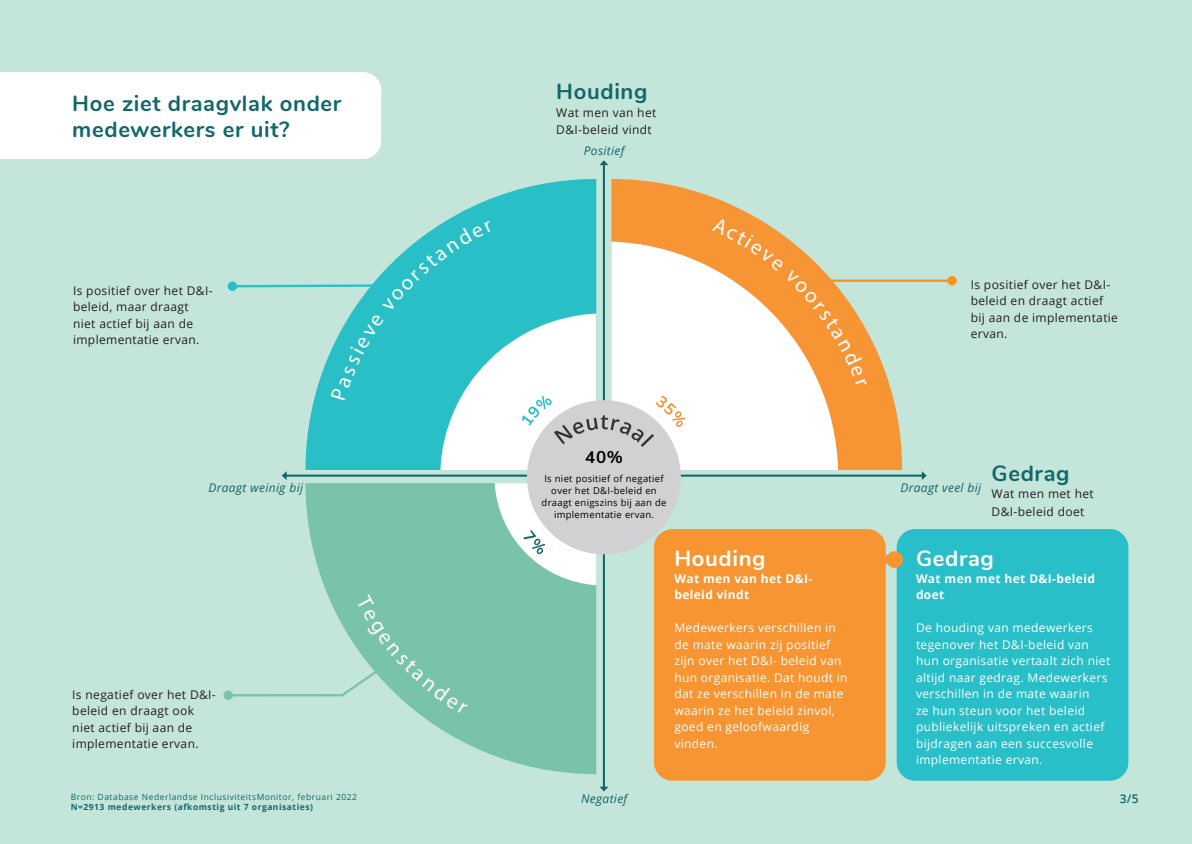
<style>
.page{position:relative;width:1192px;height:844px;background:#fff}
.page>*{position:absolute;margin:0;border:0;box-sizing:border-box;transform-origin:0 0}
.t1{font:700 22px/26px "Nunito";letter-spacing:.03em;color:#12676a}
.t2{font:700 22px "Nunito";letter-spacing:.03em;color:#fff}
.t3{font:700 17px "Nunito";color:#000}
.t4{font:12px/16.5px "Open Sans";letter-spacing:.03em;color:#fff}
.t5{font:12px/16.5px "Open Sans";letter-spacing:.03em;color:#231f20}
.t6{font:700 12px/16.5px "Open Sans";letter-spacing:.03em;color:#fff}
.t7{font:italic 12px "Open Sans";letter-spacing:.03em;color:#12676a}
.t8{font:600 12px "Open Sans";color:#0e696b}
.t9{font:9.5px/12px "Open Sans";letter-spacing:.03em;color:#000;text-align:center}
.t10{font:8.5px "Open Sans";letter-spacing:.06em;color:#0e696b}
.t11{font:700 8.5px "Open Sans";letter-spacing:.06em;color:#0e696b}
</style>
<div class="page">
<div style="left:0;top:0;width:1192px;height:843px;background:#c4e5da"></div>
<hr style="left:285px;top:474px;width:639px;height:2px;background:#12676a">
<svg style="left:922px;top:471px;width:5px;height:9px"></svg>
<hr style="left:603px;top:163px;width:2px;height:625px;background:#12676a">
<svg style="left:599px;top:160px;width:9px;height:5px"></svg>
<svg style="left:599px;top:786px;width:9px;height:5px"></svg>
<svg style="left:228px;top:281px;width:9px;height:10px"></svg>
<hr style="left:797px;top:279px;width:155px;height:3px;background:#f7941d">
<div style="left:947px;top:276px;width:10px;height:9px;background:#f7941d;border-radius:50%"></div>
<div style="left:224px;top:690px;width:9px;height:9px;background:#7dc2aa;border-radius:50%"></div>
<div style="left:654px;top:529px;width:232px;height:251px;background:#f79532;border-radius:18px"></div>
<div style="left:897px;top:529px;width:231px;height:251px;background:#28bfc8;border-radius:18px"></div>
<div style="left:0;top:72px;width:381px;height:87px;background:#fff"></div>
<svg style="left:324px;top:585px;width:272px;height:189px;fill:#79c3aa"></svg>
<svg style="left:446px;top:179px;width:150px;height:42px;fill:#29bfc7"></svg>
<svg style="left:611px;top:179px;width:291px;height:291px"></svg>
<div style="left:685px;top:241px;width:153px;height:229px;background:#fff"></div>
<svg style="left:886px;top:551px;width:17px;height:17px"></svg>
<svg style="left:230px;top:221px;width:455px;height:364px"></svg>
<svg style="left:712px;top:217px;width:155px;height:170px"></svg>
<svg style="left:226px;top:594px;width:242px;height:120px"></svg>
<h1 class="t1" style="left:72px;top:89px;width:271px">Hoe ziet draagvlak onder medewerkers er uit?</h1>
<h1 class="t1" style="left:556px;top:77px;width:93px">Houding</h1>
<p class="t5" style="left:556px;top:103px;width:102px;line-height:17.5px">Wat men van het<br>D&amp;I-beleid vindt</p>
<p class="t7" style="left:584px;top:142px;width:42px">Positief</p>
<p class="t5" style="left:73px;top:281px;width:141px">Is positief over het D&amp;I&shy;beleid, maar draagt niet actief bij aan de implementatie ervan.</p>
<p class="t5" style="left:971px;top:276px;width:149px">Is positief over het D&amp;I&shy;beleid en draagt actief bij aan de implementatie ervan.</p>
<p class="t7" style="left:208px;top:479px;width:96px">Draagt weinig bij</p>
<p class="t5" style="left:72px;top:685px;width:145px">Is negatief over het D&amp;I&shy;beleid en draagt ook niet actief bij aan de implementatie ervan.</p>
<h2 class="t3" style="left:585px;top:444px;width:39px">40%</h2>
<p class="t9" style="left:542px;top:472px;width:126px">Is niet positief of negatief over het D&amp;I-beleid en draagt enigszins bij aan de implementatie ervan.</p>
<h1 class="t2" style="left:674px;top:542px;width:93px">Houding</h1>
<p class="t6" style="left:674px;top:569px;width:139px">Wat men van het D&amp;I&shy;beleid vindt</p>
<p class="t4" style="left:674px;top:619px;width:175px">Medewerkers verschillen in de mate waarin zij positief zijn over het D&amp;I- beleid van hun organisatie. Dat houdt in dat ze verschillen in de mate waarin ze het beleid zinvol, goed en geloofwaardig vinden.</p>
<p class="t7" style="left:900px;top:479px;width:82px">Draagt veel bij</p>
<h1 class="t1" style="left:992px;top:458px;width:79px">Gedrag</h1>
<p class="t5" style="left:992px;top:484px;width:104px;line-height:17.5px">Wat men met het<br>D&amp;I-beleid doet</p>
<h1 class="t2" style="left:916px;top:542px;width:79px">Gedrag</h1>
<p class="t6" style="left:916px;top:569px;width:180px">Wat men met het D&amp;I-beleid doet</p>
<p class="t4" style="left:916px;top:619px;width:196px">De houding van medewerkers tegenover het D&amp;I-beleid van hun organisatie vertaalt zich niet altijd naar gedrag. Medewerkers verschillen in de mate waarin<br>ze hun steun voor het beleid publiekelijk uitspreken en actief bijdragen aan een succesvolle implementatie ervan.</p>
<p class="t10" style="left:71px;top:791px;width:288px">Bron: Database Nederlandse InclusiviteitsMonitor, februari 2022</p>
<p class="t8" style="left:1120px;top:790px;width:21px">3/5</p>
<p class="t11" style="left:71px;top:801px;width:244px">N=2913 medewerkers (afkomstig uit 7 organisaties)</p>
<p class="t7" style="left:581px;top:790px;width:48px">Negatief</p>
</div>
